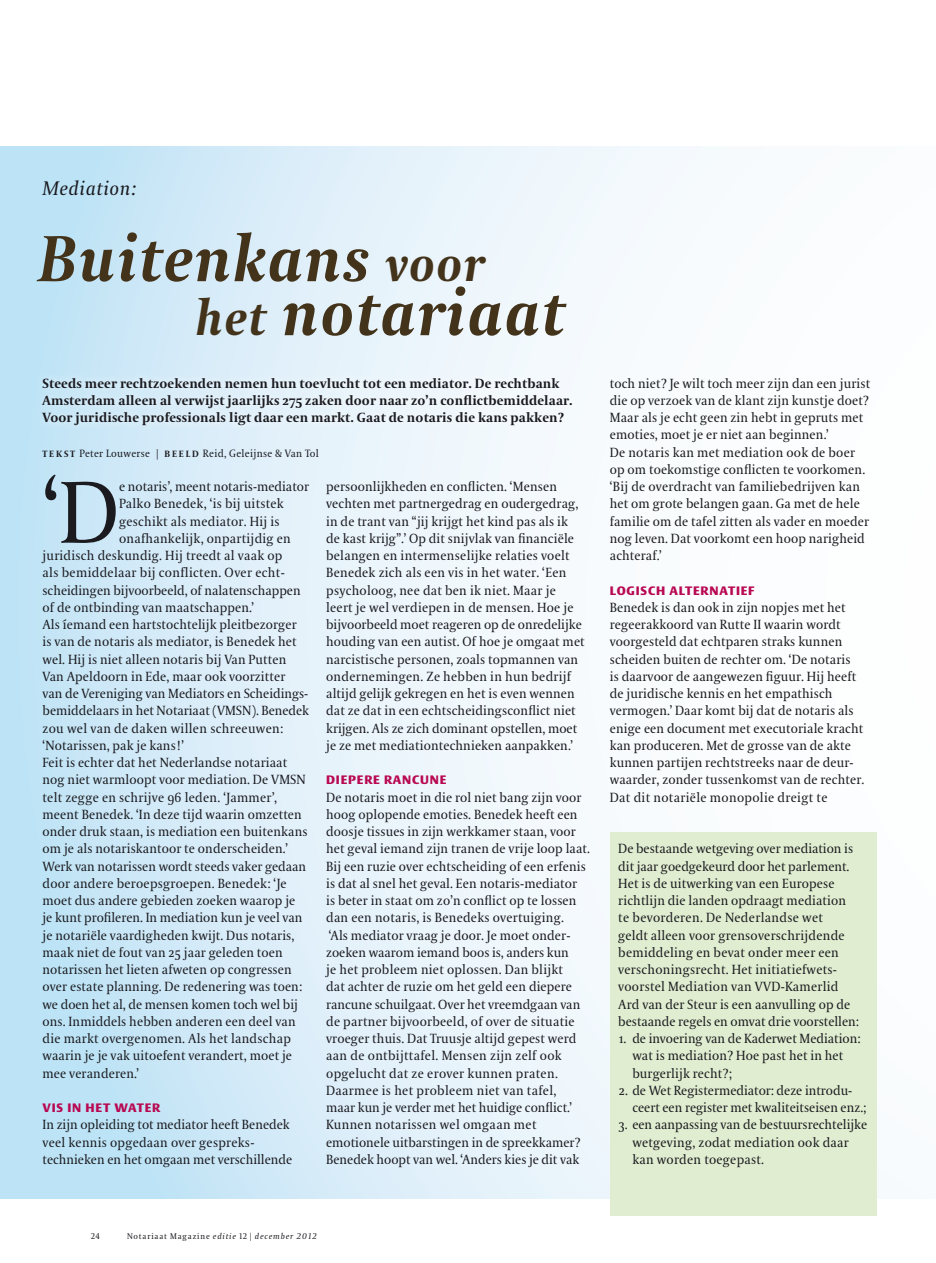
<style>
.page{position:relative;width:936px;height:1263px;background:#fff}
.page>*{position:absolute;margin:0;border:0;box-sizing:border-box;transform-origin:0 0}
.t1{font:87.3px "VPRO Coranto";color:#1a1a1f}
.t2{font:italic 700 64.5px/54px "VPRO Coranto";letter-spacing:.02em;color:#43331b}
.t3{font:italic 19.5px "VPRO Coranto";letter-spacing:.03em;color:#1a1a1f}
.t4{font:13.2px/17.2px "VPRO Coranto";letter-spacing:.01em;color:#1a1a1f}
.t5{font:700 13.2px/17.2px "VPRO Coranto";letter-spacing:.01em;color:#1a1a1f}
.t6{font:700 12px "VPRO Vesta";letter-spacing:.07em;color:#b80852}
.t7{font:10.5px "VPRO Coranto";letter-spacing:.03em;color:#1a1a1f}
.t8{font:italic 8.25px "VPRO Coranto";letter-spacing:.1em;color:#1a1a1f}
.t9{font:8.25px "VPRO Coranto Cn";color:#1a1a1f}
.s1{font-size:49.5px}
.s2{font-weight:700;font-size:9px}
.s3{font-style:normal}
.s4{font-family:"VPRO Coranto Cn";font-style:normal}
</style>
<div class="page">
<div style="left:0;top:146px;width:935px;height:1052px;background:linear-gradient(to right,#c6e5f7,#fff)"></div>
<div style="left:609px;top:832px;width:267px;height:384px;background:#e0edd0"></div>
<div style="left:33px;top:368px;width:577px;height:106px;background:#fff;opacity:.75"></div>
<h3 class="t3" style="left:43px;top:177px;width:95px">Mediation:</h3>
<h2 class="t2" style="left:196px;top:231px;width:370px;text-indent:-158px">Buitenkans <span class="s1">voor het</span> notariaat</h2>
<p class="t5" style="left:43px;top:374px;width:531px">Steeds meer rechtzoekenden nemen hun toevlucht tot een mediator. De rechtbank<br>Amsterdam alleen al verwijst jaarlijks 275 zaken door naar zo’n conflictbemiddelaar.<br>Voor juridische professionals ligt daar een markt. Gaat de notaris die kans pakken?</p>
<p class="t7" style="left:43px;top:447px;width:278px"><span class="s2">T E K S T</span> Peter Louwerse | <span class="s2">b ee l d</span> Reid, Geleijnse &amp; Van Tol</p>
<h1 class="t1" style="left:43px;top:461px;width:78px">‘D</h1>
<p class="t4" style="left:119px;top:478px;width:191px">e notaris’, meent notaris-mediator</p>
<p class="t4" style="left:119px;top:495px;width:166px">Palko Benedek, ‘is bij uitstek</p>
<p class="t4" style="left:119px;top:512px;width:162px">geschikt als mediator. Hij is</p>
<p class="t4" style="left:119px;top:530px;width:173px">onafhankelijk, onpartijdig en</p>
<p class="t4" style="left:43px;top:547px;width:241px">juridisch deskundig. Hij treedt al vaak op</p>
<p class="t4" style="left:43px;top:564px;width:244px">als bemiddelaar bij conflicten. Over echt-</p>
<p class="t4" style="left:43px;top:581px;width:260px">scheidingen bijvoorbeeld, of nalatenschappen</p>
<p class="t4" style="left:43px;top:599px;width:213px">of de ontbinding van maatschappen.’</p>
<p class="t4" style="left:43px;top:616px;width:256px">Als íemand een hartstochtelijk pleitbezorger</p>
<p class="t4" style="left:43px;top:633px;width:255px">is van de notaris als mediator, is Benedek het</p>
<p class="t4" style="left:43px;top:650px;width:245px">wel. Hij is niet alleen notaris bij Van Putten</p>
<p class="t4" style="left:43px;top:668px;width:244px">Van Apeldoorn in Ede, maar ook voorzitter</p>
<p class="t4" style="left:43px;top:685px;width:267px">van de Vereniging van Mediators en Scheidings-</p>
<p class="t4" style="left:43px;top:702px;width:268px">bemiddelaars in het Notariaat (VMSN). Benedek</p>
<p class="t4" style="left:43px;top:719px;width:242px">zou wel van de daken willen schreeuwen:</p>
<p class="t4" style="left:43px;top:737px;width:143px">‘Notarissen, pak je kans!’</p>
<p class="t4" style="left:43px;top:754px;width:246px">Feit is echter dat het Nederlandse notariaat</p>
<p class="t4" style="left:43px;top:771px;width:265px">nog niet warmloopt voor mediation. De VMSN</p>
<p class="t4" style="left:43px;top:788px;width:236px">telt zegge en schrijve 96 leden. ‘Jammer’,</p>
<p class="t4" style="left:43px;top:806px;width:261px">meent Benedek. ‘In deze tijd waarin omzetten</p>
<p class="t4" style="left:43px;top:823px;width:266px">onder druk staan, is mediation een buitenkans</p>
<p class="t4" style="left:43px;top:840px;width:247px">om je als notariskantoor te onderscheiden.’</p>
<p class="t4" style="left:43px;top:857px;width:265px">Werk van notarissen wordt steeds vaker gedaan</p>
<p class="t4" style="left:43px;top:875px;width:246px">door andere beroepsgroepen. Benedek: ‘Je</p>
<p class="t4" style="left:43px;top:892px;width:254px">moet dus andere gebieden zoeken waarop je</p>
<p class="t4" style="left:43px;top:909px;width:261px">je kunt profileren. In mediation kun je veel van</p>
<p class="t4" style="left:43px;top:926px;width:253px">je notariële vaardigheden kwijt. Dus notaris,</p>
<p class="t4" style="left:43px;top:944px;width:242px">maak niet de fout van 25 jaar geleden toen</p>
<p class="t4" style="left:43px;top:961px;width:251px">notarissen het lieten afweten op congressen</p>
<p class="t4" style="left:43px;top:978px;width:261px">over estate planning. De redenering was toen:</p>
<p class="t4" style="left:43px;top:995px;width:257px">we doen het al, de mensen komen toch wel bij</p>
<p class="t4" style="left:43px;top:1013px;width:255px">ons. Inmiddels hebben anderen een deel van</p>
<p class="t4" style="left:43px;top:1030px;width:250px">die markt overgenomen. Als het landschap</p>
<p class="t4" style="left:43px;top:1047px;width:251px">waarin je je vak uitoefent verandert, moet je</p>
<p class="t4" style="left:43px;top:1064px;width:98px">mee veranderen.’</p>
<p class="t6" style="left:43px;top:1103px;width:119px">VIS IN HET WATER</p>
<p class="t4" style="left:43px;top:1116px;width:251px">In zijn opleiding tot mediator heeft Benedek veel kennis opgedaan over gespreks&shy;technieken en het omgaan met verschillende</p>
<p class="t4" style="left:326px;top:478px;width:260px">persoonlijkheden en conflicten. ‘Mensen vechten met partnergedrag en oudergedrag, in de trant van “jij krijgt het kind pas als ik de kast krijg”.’ Op dit snijvlak van financiële belangen en intermenselijke relaties voelt Benedek zich als een vis in het water. ‘Een psycholoog, nee dat ben ik niet. Maar je leert je wel verdiepen in de mensen. Hoe je bijvoorbeeld moet reageren op de onredelijke houding van een autist. Of hoe je omgaat met narcistische personen, zoals topmannen van ondernemingen. Ze hebben in hun bedrijf altijd gelijk gekregen en het is even wennen dat ze dat in een echtscheidingsconflict niet krijgen. Als ze zich dominant opstellen, moet je ze met mediationtechnieken aanpakken.’</p>
<p class="t6" style="left:326px;top:775px;width:122px">DIEPERE RANCUNE</p>
<p class="t4" style="left:326px;top:788px;width:265px">De notaris moet in die rol niet bang zijn voor hoog oplopende emoties. Benedek heeft een doosje tissues in zijn werkkamer staan, voor het geval iemand zijn tranen de vrije loop laat.<br>Bij een ruzie over echtscheiding of een erfenis is dat al snel het geval. Een notaris-mediator<br>is beter in staat om zo’n conflict op te lossen dan een notaris, is Benedeks overtuiging.<br>‘Als mediator vraag je door. Je moet onder&shy;zoeken waarom iemand boos is, anders kun<br>je het probleem niet oplossen. Dan blijkt<br>dat achter de ruzie om het geld een diepere rancune schuilgaat. Over het vreemdgaan van de partner bijvoorbeeld, of over de situatie vroeger thuis. Dat Truusje altijd gepest werd aan de ontbijttafel. Mensen zijn zelf ook opgelucht dat ze erover kunnen praten.<br>Daarmee is het probleem niet van tafel,<br>maar kun je verder met het huidige conflict.’ Kunnen notarissen wel omgaan met emotionele uitbarstingen in de spreekkamer?<br>Benedek hoopt van wel. ‘Anders kies je dit vak</p>
<p class="t4" style="left:609px;top:374px;width:262px">toch niet? Je wilt toch meer zijn dan een jurist die op verzoek van de klant zijn kunstje doet?<br>Maar als je echt geen zin hebt in gepruts met emoties, moet je er niet aan beginnen.’<br>De notaris kan met mediation ook de boer op om toekomstige conflicten te voorkomen. ‘Bij de overdracht van familiebedrijven kan het om grote belangen gaan. Ga met de hele familie om de tafel zitten als vader en moeder nog leven. Dat voorkomt een hoop narigheid achteraf.’</p>
<p class="t6" style="left:609px;top:585px;width:146px">LOGISCH ALTERNATIEF</p>
<p class="t4" style="left:609px;top:599px;width:256px">Benedek is dan ook in zijn nopjes met het regeerakkoord van Rutte II waarin wordt voorgesteld dat echtparen straks kunnen scheiden buiten de rechter om. ‘De notaris<br>is daarvoor de aangewezen figuur. Hij heeft de juridische kennis en het empathisch vermogen.’ Daar komt bij dat de notaris als enige een document met executoriale kracht kan produceren. Met de grosse van de akte kunnen partijen rechtstreeks naar de deur&shy;waarder, zonder tussenkomst van de rechter.<br>Dat dit notariële monopolie dreigt te</p>
<p class="t4" style="left:618px;top:840px;width:242px">De bestaande wetgeving over mediation is dit jaar goedgekeurd door het parlement.<br>Het is de uitwerking van een Europese richtlijn die landen opdraagt mediation te bevorderen. De Nederlandse wet<br>geldt alleen voor grensoverschrijdende bemiddeling en bevat onder meer een verschoningsrecht. Het initiatiefwets&shy;voorstel Mediation van VVD-Kamerlid Ard van der Steur is een aanvulling op de bestaande regels en omvat drie voorstellen:</p>
<p class="t4" style="left:632px;top:1030px;width:229px;text-indent:-14px">1. de invoering van de Kaderwet Mediation: wat is mediation? Hoe past het in het burgerlijk recht?;</p>
<p class="t4" style="left:632px;top:1082px;width:235px;text-indent:-14px">2. de Wet Registermediator: deze introdu&shy;ceert een register met kwaliteitseisen enz.;</p>
<p class="t4" style="left:632px;top:1116px;width:236px;text-indent:-14px">3. een aanpassing van de bestuursrechtelijke wetgeving, zodat mediation ook daar kan worden toegepast.</p>
<p class="t9" style="left:91px;top:1231px;width:10px">24</p>
<p class="t8" style="left:127px;top:1231px;width:191px"><span class="s3">Notariaat Magazine</span> editie <span class="s4">12 |</span> december 2012</p>
</div>
